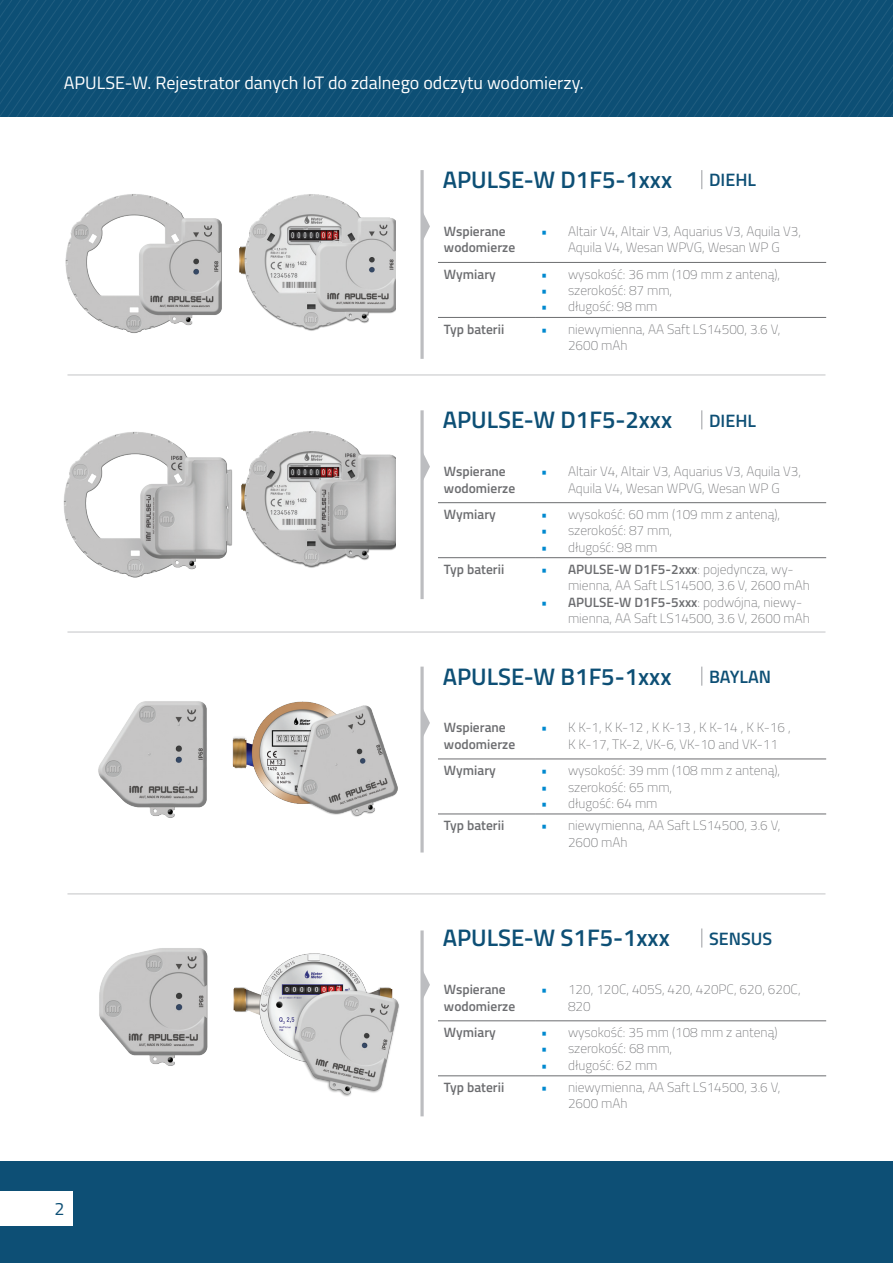
<style>
.page{position:relative;width:893px;height:1263px;background:#fff}
.page>*{position:absolute;margin:0;border:0;box-sizing:border-box;transform-origin:0 0}
.t1{font:600 23.85px "Titillium";color:#0d4f75}
.t2{font:18px "Titillium";color:#fff}
.t3{font:600 18px "Titillium";color:#0d4f75}
.t4{font:18px "Titillium";color:#0d4f75}
.t5{font:100 13.5px/16.5px "Titillium";color:#6c6d70}
.t6{font:600 13.5px/16.5px "Titillium";color:#6c6d70}
.s1{font-weight:700;font-size:13.8px;color:#0089cf}
.s2{font-weight:600}
</style>
<div class="page">
<div style="left:0;top:1161px;width:893px;height:102px;background:#0d4f75"></div>
<img style="left:65px;top:194px;width:157px;height:139px">
<img style="left:239px;top:194px;width:157px;height:137px">
<img style="left:63px;top:432px;width:169px;height:146px">
<img style="left:241px;top:431px;width:155px;height:137px">
<svg style="left:701px;top:170px;width:1px;height:19px"></svg>
<svg style="left:701px;top:410px;width:1px;height:19px"></svg>
<svg style="left:420px;top:170px;width:4px;height:189px"></svg>
<svg style="left:422px;top:211px;width:8px;height:31px"></svg>
<svg style="left:420px;top:410px;width:4px;height:189px"></svg>
<svg style="left:422px;top:451px;width:8px;height:31px"></svg>
<hr style="left:438px;top:262px;width:97px;height:1px;background:#6c6d70">
<hr style="left:535px;top:262px;width:291px;height:1px;background:#6c6d70">
<hr style="left:438px;top:317px;width:97px;height:1px;background:#6c6d70">
<hr style="left:535px;top:317px;width:291px;height:1px;background:#6c6d70">
<hr style="left:438px;top:502px;width:97px;height:1px;background:#6c6d70">
<hr style="left:535px;top:502px;width:291px;height:1px;background:#6c6d70">
<hr style="left:438px;top:557px;width:97px;height:1px;background:#6c6d70">
<hr style="left:535px;top:557px;width:291px;height:1px;background:#6c6d70">
<hr style="left:67px;top:374px;width:758px;height:1px;background:#c7c8ca">
<img style="left:98px;top:701px;width:109px;height:117px">
<img style="left:232px;top:701px;width:166px;height:116px">
<svg style="left:701px;top:667px;width:1px;height:19px"></svg>
<svg style="left:420px;top:667px;width:4px;height:185px"></svg>
<svg style="left:422px;top:707px;width:8px;height:32px"></svg>
<hr style="left:438px;top:759px;width:97px;height:1px;background:#6c6d70">
<hr style="left:535px;top:759px;width:291px;height:1px;background:#6c6d70">
<hr style="left:438px;top:814px;width:97px;height:1px;background:#6c6d70">
<hr style="left:535px;top:814px;width:291px;height:1px;background:#6c6d70">
<hr style="left:67px;top:631px;width:758px;height:1px;background:#c7c8ca">
<svg style="left:701px;top:928px;width:1px;height:19px"></svg>
<svg style="left:420px;top:930px;width:4px;height:186px"></svg>
<svg style="left:422px;top:969px;width:8px;height:32px"></svg>
<hr style="left:438px;top:1020px;width:97px;height:1px;background:#6c6d70">
<hr style="left:535px;top:1020px;width:291px;height:1px;background:#6c6d70">
<hr style="left:438px;top:1075px;width:97px;height:1px;background:#6c6d70">
<hr style="left:535px;top:1075px;width:291px;height:1px;background:#6c6d70">
<hr style="left:67px;top:893px;width:758px;height:1px;background:#c7c8ca">
<img style="left:99px;top:948px;width:109px;height:118px">
<img style="left:233px;top:953px;width:166px;height:144px">
<svg style="left:0;top:0;width:233px;height:117px;background:#0f5076"></svg>
<svg style="left:233px;top:0;width:197px;height:117px;background:#0f5076"></svg>
<svg style="left:430px;top:0;width:463px;height:117px;background:#0f5076"></svg>
<div style="left:0;top:1191px;width:73px;height:35px;background:#fff"></div>
<p class="t2" style="left:64px;top:70px;width:521px">APULSE-W. Rejestrator danych IoT do zdalnego odczytu wodomierzy.</p>
<p class="t1" style="left:443px;top:162px;width:231px">APULSE-W D1F5-1xxx</p>
<p class="t3" style="left:709px;top:167px;width:48px">DIEHL</p>
<p class="t6" style="left:444px;top:222px;width:73px">Wspierane wodomierze</p>
<p class="t5" style="left:541px;top:222px;width:262px;text-align:center"><span class="s1">•</span> Altair V4, Altair V3, Aquarius V3, Aquila V3,<br>Aquila V4, Wesan WPVG, Wesan WP G</p>
<p class="t6" style="left:444px;top:265px;width:53px">Wymiary</p>
<p class="t5" style="left:541px;top:265px;width:241px"><span class="s1">•</span> wysokość: 36 mm (109 mm z anteną),</p>
<p class="t5" style="left:541px;top:281px;width:133px"><span class="s1">•</span> szerokość: 87 mm,</p>
<p class="t5" style="left:541px;top:298px;width:118px"><span class="s1">•</span> długość: 98 mm</p>
<p class="t6" style="left:444px;top:320px;width:62px">Typ baterii</p>
<p class="t5" style="left:568px;top:320px;width:214px;text-indent:-27px"><span class="s1">•</span> niewymienna, AA Saft LS14500, 3.6 V,<br>2600 mAh</p>
<p class="t1" style="left:443px;top:402px;width:231px">APULSE-W D1F5-2xxx</p>
<p class="t3" style="left:709px;top:407px;width:48px">DIEHL</p>
<p class="t6" style="left:444px;top:462px;width:73px">Wspierane wodomierze</p>
<p class="t5" style="left:541px;top:462px;width:262px;text-align:center"><span class="s1">•</span> Altair V4, Altair V3, Aquarius V3, Aquila V3,<br>Aquila V4, Wesan WPVG, Wesan WP G</p>
<p class="t6" style="left:444px;top:505px;width:53px">Wymiary</p>
<p class="t5" style="left:541px;top:505px;width:241px"><span class="s1">•</span> wysokość: 60 mm (109 mm z anteną),</p>
<p class="t5" style="left:541px;top:522px;width:133px"><span class="s1">•</span> szerokość: 87 mm,</p>
<p class="t5" style="left:541px;top:538px;width:118px"><span class="s1">•</span> długość: 98 mm</p>
<p class="t6" style="left:444px;top:560px;width:62px">Typ baterii</p>
<p class="t5" style="left:568px;top:560px;width:243px;text-indent:-27px"><span class="s1">•</span> <span class="s2">APULSE-W D1F5-2xxx</span>: pojedyncza, wy&shy;mienna, AA Saft LS14500, 3.6 V, 2600 mAh</p>
<p class="t5" style="left:568px;top:593px;width:243px;text-indent:-27px"><span class="s1">•</span> <span class="s2">APULSE-W D1F5-5xxx</span>: podwójna, niewy&shy;mienna, AA Saft LS14500, 3.6 V, 2600 mAh</p>
<p class="t1" style="left:443px;top:658px;width:230px">APULSE-W B1F5-1xxx</p>
<p class="t3" style="left:709px;top:663px;width:64px">BAYLAN</p>
<p class="t6" style="left:444px;top:719px;width:73px">Wspierane wodomierze</p>
<p class="t5" style="left:568px;top:719px;width:224px;text-indent:-27px"><span class="s1">•</span> K K-1, K K-12 , K K-13 , K K-14 , K K-16 ,<br>K K-17, TK-2, VK-6, VK-10 and VK-11</p>
<p class="t6" style="left:444px;top:761px;width:53px">Wymiary</p>
<p class="t5" style="left:541px;top:761px;width:241px"><span class="s1">•</span> wysokość: 39 mm (108 mm z anteną),</p>
<p class="t5" style="left:541px;top:778px;width:133px"><span class="s1">•</span> szerokość: 65 mm,</p>
<p class="t5" style="left:541px;top:794px;width:118px"><span class="s1">•</span> długość: 64 mm</p>
<p class="t6" style="left:444px;top:816px;width:62px">Typ baterii</p>
<p class="t5" style="left:568px;top:816px;width:214px;text-indent:-27px"><span class="s1">•</span> niewymienna, AA Saft LS14500, 3.6 V,<br>2600 mAh</p>
<h2 class="t4" style="left:54px;top:1196px;width:12px">2</h2>
<p class="t1" style="left:443px;top:920px;width:229px">APULSE-W S1F5-1xxx</p>
<p class="t3" style="left:709px;top:925px;width:65px">SENSUS</p>
<p class="t6" style="left:444px;top:981px;width:73px">Wspierane wodomierze</p>
<p class="t5" style="left:568px;top:981px;width:234px;text-indent:-27px"><span class="s1">•</span> 120, 120C, 405S, 420, 420PC, 620, 620C,<br>820</p>
<p class="t6" style="left:444px;top:1023px;width:53px">Wymiary</p>
<p class="t5" style="left:541px;top:1023px;width:238px"><span class="s1">•</span> wysokość: 35 mm (108 mm z anteną)</p>
<p class="t5" style="left:541px;top:1040px;width:133px"><span class="s1">•</span> szerokość: 68 mm,</p>
<p class="t5" style="left:541px;top:1056px;width:118px"><span class="s1">•</span> długość: 62 mm</p>
<p class="t6" style="left:444px;top:1078px;width:62px">Typ baterii</p>
<p class="t5" style="left:568px;top:1078px;width:214px;text-indent:-27px"><span class="s1">•</span> niewymienna, AA Saft LS14500, 3.6 V,<br>2600 mAh</p>
</div>
